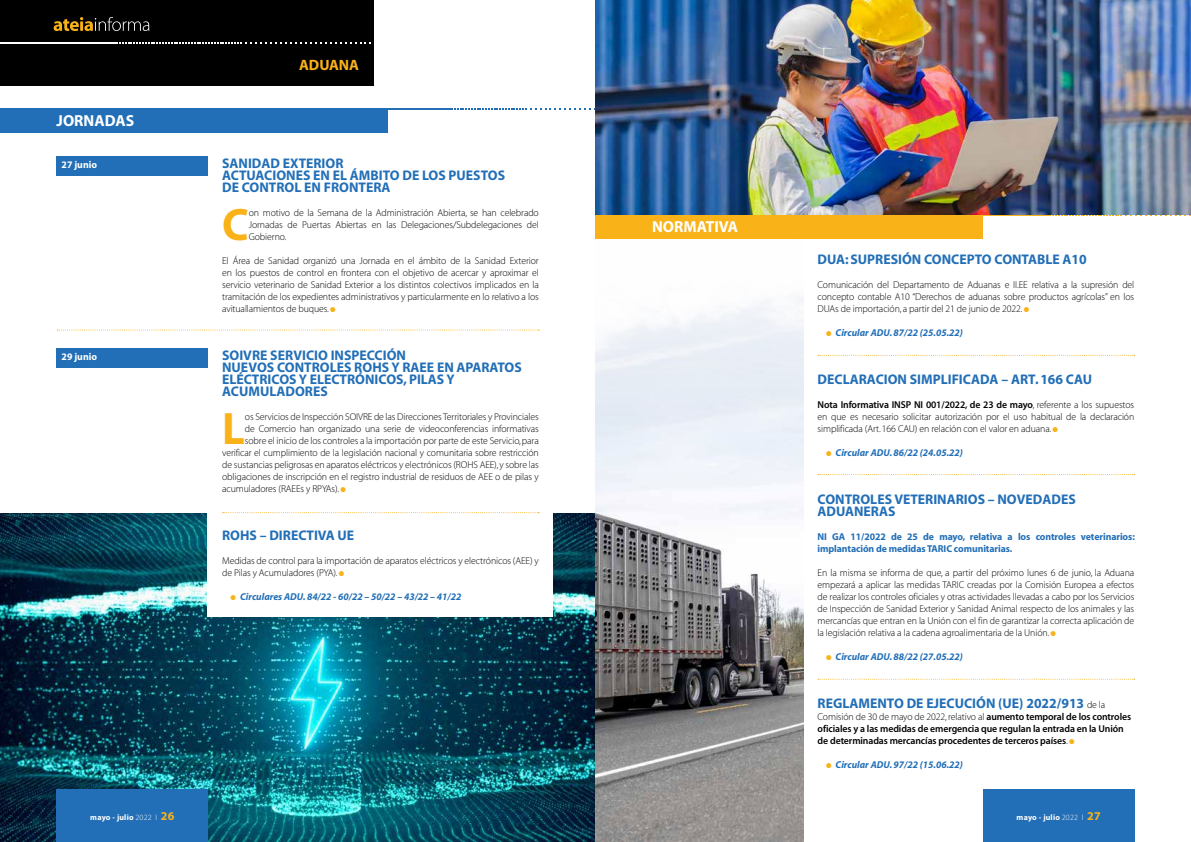
<style>
.page{position:relative;width:1191px;height:842px;background:#fff}
.page>*{position:absolute;margin:0;border:0;box-sizing:border-box;transform-origin:0 0}
.t1{font:45.6px "Myriad MM 700 600";color:#f9b218}
.t2{font:16px "Myriad MM 700 600";color:#fff}
.t3{font:15px "Myriad MM 700 600";color:#f9b218}
.t4{font:14px/12px "Myriad MM 700 600";color:#226fb7}
.t5{font:10px/12px "Myriad MM 215 600";letter-spacing:-.01em;color:#000;text-align:justify}
.t6{font:10px/12px "Myriad MM 565 600";letter-spacing:-.01em;color:#000}
.t7{font:10px "Myriad MM It 700 600";color:#226fb7}
.t8{font:10px/12px "Myriad MM 700 600";letter-spacing:-.01em;color:#226fb7}
.t9{font:10px "Myriad MM 700 600";color:#fff}
.t10{font:8px "Myriad MM 700 600";letter-spacing:.02em;color:#fff}
.s1{color:#f9b218}
.s2{font-family:"Myriad MM 215 600"}
.s3{font-family:"Myriad MM 215 600";font-size:10px;color:#000}
.s4{font-family:"Myriad MM 565 600"}
.s5{font-size:12px;color:#f9b218}
</style>
<div class="page">
<img style="left:0;top:513px;width:595px;height:329px">
<div style="left:208px;top:499px;width:345px;height:118px;background:#fff"></div>
<div style="left:983px;top:789px;width:151px;height:53px;background:#226fb7"></div>
<div style="left:57px;top:789px;width:151px;height:53px;background:#226fb7"></div>
<div style="left:0;top:0;width:373px;height:85px;background:#000"></div>
<svg style="left:54px;top:17px;width:95px;height:14px"></svg>
<hr style="left:0;top:42px;width:115px;height:1px;background:#fff">
<svg style="left:116px;top:42px;width:255px;height:1px"></svg>
<div style="left:56px;top:156px;width:151px;height:19px;background:#226fb7"></div>
<div style="left:56px;top:348px;width:151px;height:20px;background:#226fb7"></div>
<div style="left:0;top:108px;width:387px;height:25px;background:#226fb7"></div>
<hr style="left:331px;top:108px;width:122px;height:2px;background:#226fb7">
<svg style="left:454px;top:108px;width:141px;height:2px"></svg>
<div style="left:595px;top:214px;width:388px;height:25px;background:#f9b218"></div>
<hr style="left:926px;top:214px;width:122px;height:2px;background:#f9b218">
<svg style="left:1049px;top:214px;width:142px;height:2px"></svg>
<svg style="left:57px;top:330px;width:482px;height:1px"></svg>
<svg style="left:223px;top:512px;width:316px;height:1px"></svg>
<svg style="left:818px;top:355px;width:316px;height:1px"></svg>
<svg style="left:818px;top:474px;width:316px;height:1px"></svg>
<svg style="left:818px;top:679px;width:316px;height:1px"></svg>
<img style="left:595px;top:0;width:596px;height:214px">
<img style="left:595px;top:297px;width:208px;height:545px">
<h2 class="t2" style="left:57px;top:113px;width:79px">JORNADAS</h2>
<p class="t9" style="left:62px;top:160px;width:37px">27 JUNIO</p>
<p class="t9" style="left:62px;top:352px;width:37px">29 JUNIO</p>
<h3 class="t3" style="left:299px;top:58px;width:62px">ADUANA</h3>
<h3 class="t4" style="left:222px;top:158px;width:209px">SANIDAD EXTERIOR<br>ACTUACIONES EN EL ÁMBITO DE LOS</h3>
<h3 class="t4" style="left:448px;top:170px;width:58px">PUESTOS</h3>
<h3 class="t4" style="left:222px;top:182px;width:170px">DE CONTROL EN FRONTERA</h3>
<h1 class="t1" style="left:222px;top:203px;width:28px">C</h1>
<p class="t5" style="left:249px;top:207px;width:291px">on motivo de la Semana de la Administración Abierta, se han celebrado Jornadas de Puertas Abiertas en las Delegaciones/Subdelegaciones del Gobierno.</p>
<p class="t5" style="left:222px;top:255px;width:318px">El Área de Sanidad organizó una Jornada en el ámbito de la Sanidad Exterior en los puestos de control en frontera con el objetivo de acercar y aproximar el servicio veterinario de Sanidad Exterior a los distintos colectivos implicados en la tramitación de los expedientes administrativos y particularmente en lo relativo a los avituallamientos de buques. <span class="s1">●</span></p>
<h3 class="t4" style="left:817px;top:254px;width:117px">DUA: SUPRESIÓN CONC</h3>
<h3 class="t4" style="left:959px;top:254px;width:45px">EPTO CON</h3>
<h3 class="t4" style="left:1021px;top:254px;width:67px">TABLE A10</h3>
<h2 class="t2" style="left:652px;top:219px;width:87px">NORMATIVA</h2>
<p class="t5" style="left:817px;top:279px;width:318px">Comunicación del Departamento de Aduanas e II.EE relativa a la supresión del concepto contable A10 “Derechos de aduanas sobre productos agrícolas” en los DUAs de importación, a partir del 21 de junio de 2022. <span class="s1">●</span></p>
<p class="t7" style="left:826px;top:328px;width:138px"><span class="s1">●</span> Circular ADU. 87/22 (25.05.22)</p>
<h3 class="t4" style="left:817px;top:374px;width:276px">DECLARACION SIMPLIFICADA – ART. 166 CAU</h3>
<p class="t6" style="left:817px;top:399px;width:318px">Nota Informativa INSP NI 001/2022, de 23 de mayo<span class="s2">, referente a los supuestos</span></p>
<p class="t5" style="left:817px;top:411px;width:318px">en que es necesario solicitar autorización por el uso habitual de la declaración simplificada (Art. 166 CAU) en relación con el valor en aduana. <span class="s1">●</span></p>
<p class="t7" style="left:826px;top:448px;width:138px"><span class="s1">●</span> Circular ADU. 86/22 (24.05.22)</p>
<h3 class="t4" style="left:817px;top:494px;width:86px">CONTROLES VETE</h3>
<h3 class="t4" style="left:925px;top:494px;width:118px">RINARIOS – NOVEDAD</h3>
<h3 class="t4" style="left:1061px;top:494px;width:15px">ES</h3>
<h3 class="t4" style="left:817px;top:506px;width:10px">ADUAN</h3>
<h3 class="t4" style="left:863px;top:506px;width:17px">ERAS</h3>
<p class="t8" style="left:817px;top:531px;width:319px">NI GA 11/2022 DE 25 DE MAYO, RELATIVA A LOS CONTROLES VETERINARIOS:<br>IMPLANTACIÓN DE MEDIDAS TARIC COMUNITARIAS.</p>
<p class="t5" style="left:817px;top:567px;width:318px">En la misma se informa de que, a partir del próximo lunes 6 de junio, la Aduana empezará a aplicar las medidas TARIC creadas por la Comisión Europea a efectos de realizar los controles oficiales y otras actividades llevadas a cabo por los Servicios de Inspección de Sanidad Exterior y Sanidad Animal respecto de los animales y las mercancías que entran en la Unión con el fin de garantizar la correcta aplicación de la legislación relativa a la cadena agroalimentaria de la Unión. <span class="s1">●</span></p>
<p class="t7" style="left:826px;top:652px;width:138px"><span class="s1">●</span> Circular ADU. 88/22 (27.05.22)</p>
<h3 class="t4" style="left:817px;top:698px;width:289px">REGLAMENTO DE EJECUCIÓN (UE) 2022/913 <span class="s3">de la</span></h3>
<p class="t5" style="left:817px;top:711px;width:315px">Comisión de 30 de mayo de 2022, relativo al <span class="s4">aumento temporal de los controles</span></p>
<p class="t6" style="left:817px;top:723px;width:308px">oficiales y a las medidas de emergencia que regulan la entrada en la Unión de determinadas mercancías procedentes de terceros países<span class="s2">.</span> <span class="s1">●</span></p>
<p class="t7" style="left:826px;top:760px;width:138px"><span class="s1">●</span> Circular ADU. 97/22 (15.06.22)</p>
<h3 class="t4" style="left:222px;top:350px;width:244px;text-indent:109px">INSPECCIÓN<br>NUEVOS CONTROLES ROHS Y RAEE EN APARA</h3>
<h3 class="t4" style="left:222px;top:350px;width:88px">SOIVRE SERVICIO</h3>
<h3 class="t4" style="left:497px;top:362px;width:17px">TOS</h3>
<h3 class="t4" style="left:222px;top:374px;width:46px">ELÉCTRICOS</h3>
<h3 class="t4" style="left:299px;top:374px;width:75px">Y ELECTRÓNICOS</h3>
<h3 class="t4" style="left:403px;top:374px;width:14px">, PILAS</h3>
<h3 class="t4" style="left:446px;top:374px;width:9px">Y</h3>
<h3 class="t4" style="left:222px;top:386px;width:11px">ACUMULADOR</h3>
<h3 class="t4" style="left:313px;top:386px;width:15px">ES</h3>
<h1 class="t1" style="left:222px;top:407px;width:24px">L</h1>
<p class="t5" style="left:245px;top:411px;width:295px">os Servicios de Inspección SOIVRE de las Direcciones Territoriales y Provinciales</p>
<p class="t5" style="left:245px;top:423px;width:295px">de Comercio han organizado una serie de videoconferencias informativas</p>
<p class="t5" style="left:245px;top:435px;width:295px">sobre el inicio de los controles a la importación por parte de este Servicio, para</p>
<p class="t5" style="left:222px;top:447px;width:318px">verificar el cumplimiento de la legislación nacional y comunitaria sobre restricción</p>
<p class="t5" style="left:222px;top:459px;width:318px">de sustancias peligrosas en aparatos eléctricos y electrónicos (ROHS AEE), y sobre las</p>
<p class="t5" style="left:222px;top:471px;width:318px">obligaciones de inscripción en el registro industrial de residuos de AEE o de pilas y</p>
<p class="t5" style="left:222px;top:483px;width:65px">acumuladores (RAEE</p>
<p class="t5" style="left:300px;top:483px;width:47px">s y RPYAs). <span class="s1">●</span></p>
<h3 class="t4" style="left:222px;top:530px;width:132px">ROHS – DIRECTIVA UE</h3>
<p class="t5" style="left:222px;top:555px;width:318px">Medidas de control para la importación de aparatos eléctricos y electrónicos (AEE) y de Pilas y Acumuladores (PYA). <span class="s1">●</span></p>
<p class="t7" style="left:231px;top:592px;width:232px"><span class="s1">●</span> Circulares ADU. 84/22 - 60/22 – 50/22 – 43/22 – 41/22</p>
<p class="t10" style="left:90px;top:814px;width:85px">MAYO - JULIO <span class="s2">2022 I</span> <span class="s5">26</span></p>
<p class="t10" style="left:1016px;top:814px;width:85px">MAYO - JULIO <span class="s2">2022 I</span> <span class="s5">27</span></p>
</div>
